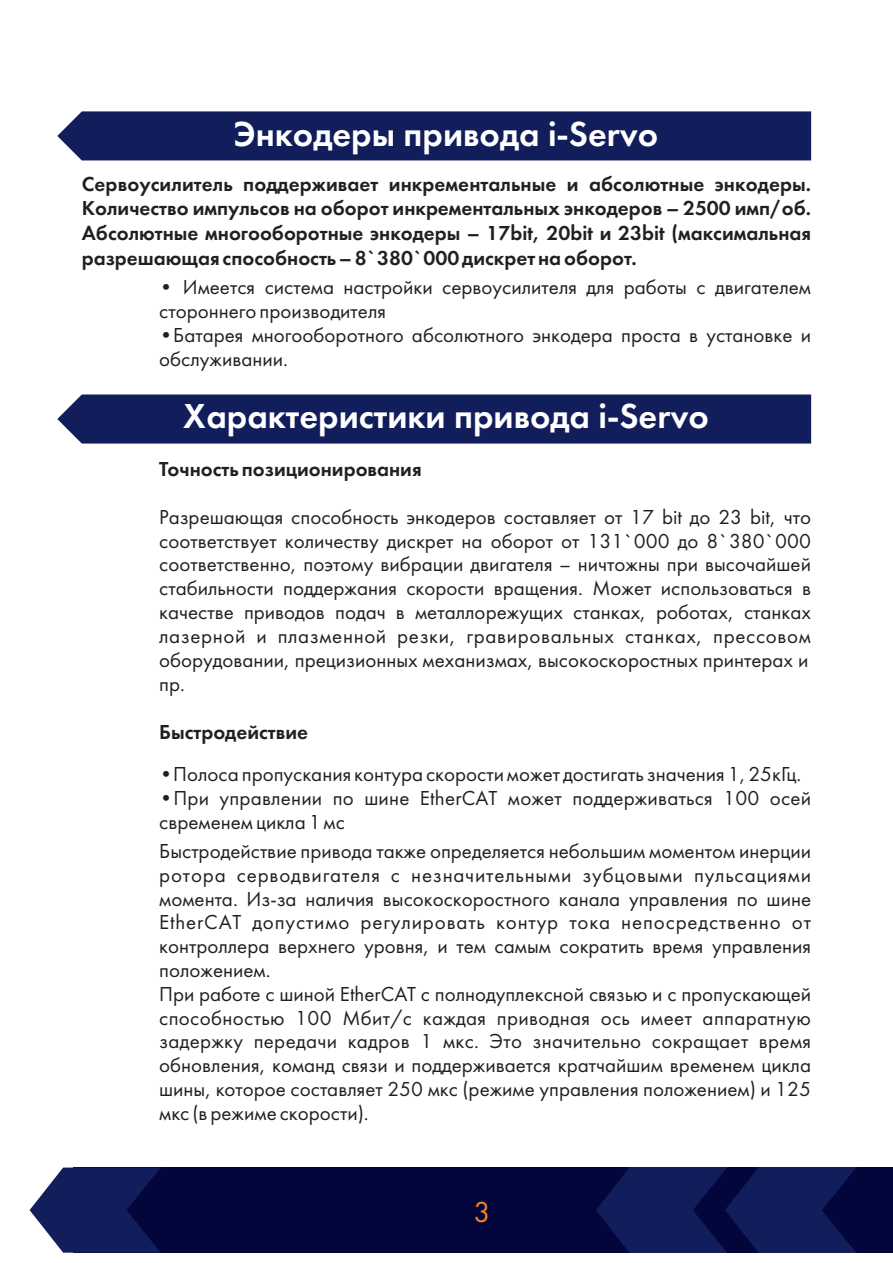
<style>
.page{position:relative;width:893px;height:1263px;background:#fff}
.page>*{position:absolute;margin:0;border:0;box-sizing:border-box;transform-origin:0 0}
.t1{font:36px "Futura Demi C";color:#fff}
.t2{font:30px "Futura Book C";color:#f58220}
.t3{font:21px/23.7px "Futura Book C";color:#231f20}
.t4{font:21px/24.6px "Futura Demi C";color:#231f20;text-align:justify}
</style>
<div class="page">
<div style="left:73px;top:1167px;width:820px;height:85px;background:#02063b"></div>
<svg style="left:596px;top:1167px;width:260px;height:85px"></svg>
<svg style="left:30px;top:1167px;width:130px;height:85px"></svg>
<div style="left:57px;top:111px;width:754px;height:49px;background:#121d5b"></div>
<div style="left:57px;top:394px;width:754px;height:50px;background:#121d5b"></div>
<h1 class="t1" style="left:234px;top:119px;width:426px">Энкодеры привода i-Servo</h1>
<p class="t4" style="left:82px;top:173px;width:731px">Сервоусилитель поддерживает инкрементальные и абсолютные энкодеры.<br>Количество импульсов на оборот инкрементальных энкодеров – 2500 имп/об.<br>Абсолютные многооборотные энкодеры – 17bit, 20bit и 23bit (максимальная разрешающая способность – 8`380`000 дискрет на оборот.</p>
<p class="t3" style="left:159px;top:277px;width:653px">• Имеется система настройки сервоусилителя для работы с двигателем стороннего производителя</p>
<p class="t3" style="left:159px;top:325px;width:653px">•Батарея многооборотного абсолютного энкодера проста в установке и обслуживании.</p>
<h1 class="t1" style="left:183px;top:401px;width:527px">Характеристики привода i-Servo</h1>
<p class="t4" style="left:159px;top:459px;width:264px">Точность позиционирования</p>
<p class="t3" style="left:159px;top:506px;width:653px">Разрешающая способность энкодеров составляет от 17 bit до 23 bit, что соответствует количеству дискрет на оборот от 131`000 до 8`380`000 соответственно, поэтому вибрации двигателя – ничтожны при высочайшей стабильности поддержания скорости вращения. Может использоваться в качестве приводов подач в металлорежущих станках, роботах, станках лазерной и плазменной резки, гравировальных станках, прессовом оборудовании, прецизионных механизмах, высокоскоростных принтерах и пр.</p>
<p class="t4" style="left:159px;top:721px;width:150px">Быстродействие</p>
<p class="t3" style="left:159px;top:764px;width:644px">•Полоса пропускания контура скорости может достигать значения 1, 25кГц.</p>
<p class="t3" style="left:159px;top:788px;width:653px">•При управлении по шине EtherCAT может поддерживаться 100 осей свременем цикла 1 мс</p>
<p class="t3" style="left:159px;top:841px;width:653px">Быстродействие привода также определяется небольшим моментом инерции ротора серводвигателя с незначительными зубцовыми пульсациями момента. Из-за наличия высокоскоростного канала управления по шине EtherCAT допустимо регулировать контур тока непосредственно от контроллера верхнего уровня, и тем самым сократить время управления положением.<br>При работе с шиной EtherCAT с полнодуплексной связью и с пропускающей способностью 100 Мбит/с каждая приводная ось имеет аппаратную задержку передачи кадров 1 мкс. Это значительно сокращает время обновления, команд связи и поддерживается кратчайшим временем цикла шины, которое составляет 250 мкс (режиме управления положением) и 125 мкс (в режиме скорости).</p>
<h2 class="t2" style="left:474px;top:1199px;width:19px">3</h2>
</div>
